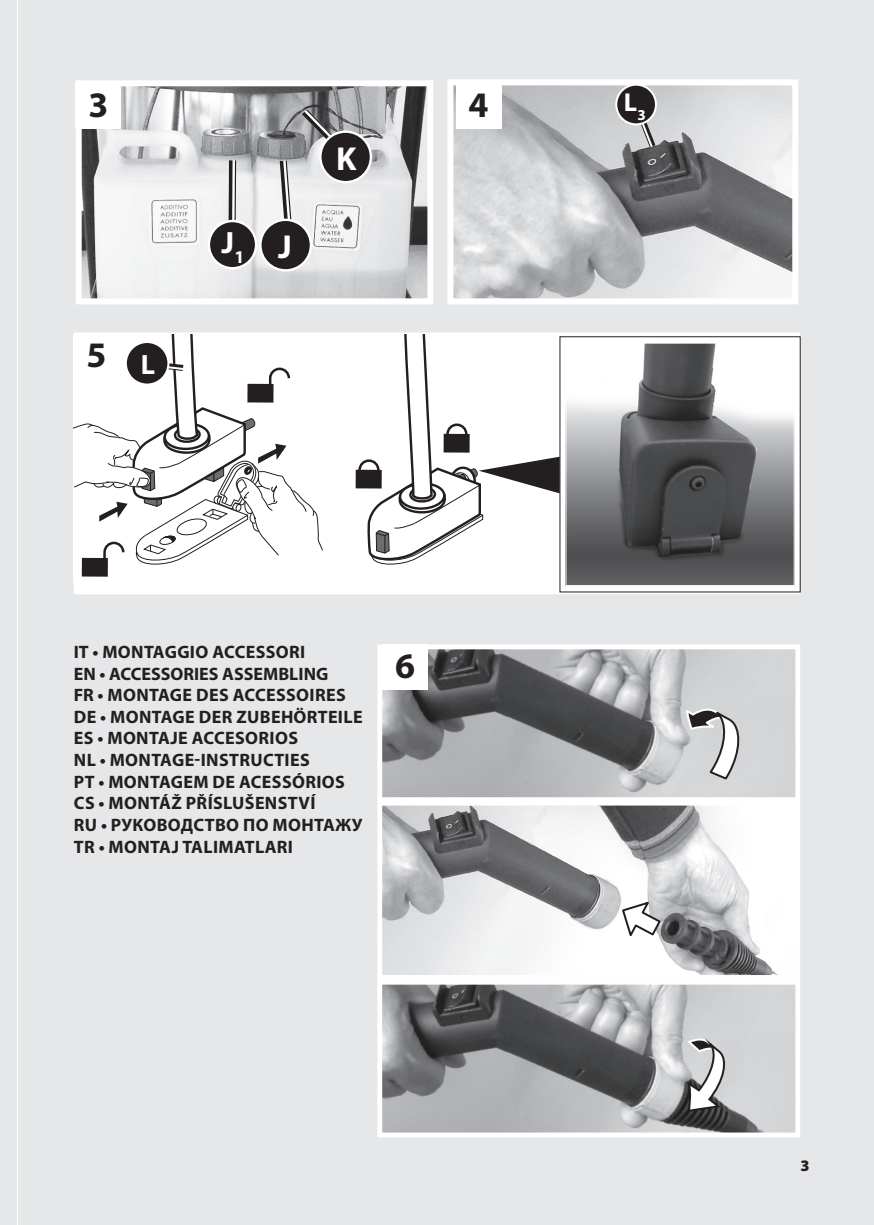
<style>
.page{position:relative;width:874px;height:1225px;background:#fff}
.page>*{position:absolute;margin:0;border:0;box-sizing:border-box;transform-origin:0 0}
.t1{font:700 36px "Myriad Pro";color:#231f20}
.t2{font:700 33.2px "Myriad Pro";color:#fff}
.t3{font:700 30.8px "Myriad Pro";color:#fff}
.t4{font:700 26px "Myriad Pro";color:#fff}
.t5{font:700 18px/21.6px "Myriad Pro";letter-spacing:.02em;color:#231f20}
.t6{font:900 16px "Myriad Pro";color:#231f20}
.t7{font:700 15.2px "Myriad Pro";color:#fff}
</style>
<div class="page">
<div style="left:18px;top:0;width:855px;height:1225px;background:#e6e7e9"></div>
<div style="left:0;top:0;width:16px;height:1225px;background:#e6e7e9"></div>
<img style="left:383px;top:806px;width:410px;height:168px">
<div style="left:377px;top:800px;width:422px;height:180px;border:5px solid #fff"></div>
<img style="left:645px;top:985px;width:148px;height:146px">
<img style="left:558px;top:985px;width:87px;height:74px">
<img style="left:383px;top:985px;width:175px;height:146px">
<img style="left:383px;top:985px;width:87px;height:121px">
<img style="left:553px;top:1059px;width:141px;height:72px">
<img style="left:534px;top:1108px;width:55px;height:23px">
<div style="left:377px;top:979px;width:422px;height:158px;border:5px solid #fff"></div>
<img style="left:645px;top:650px;width:148px;height:146px">
<img style="left:558px;top:650px;width:87px;height:73px">
<img style="left:383px;top:650px;width:175px;height:146px">
<img style="left:383px;top:650px;width:87px;height:121px">
<img style="left:553px;top:723px;width:141px;height:73px">
<img style="left:534px;top:773px;width:55px;height:23px">
<div style="left:377px;top:644px;width:422px;height:158px;border:5px solid #fff"></div>
<svg style="left:620px;top:899px;width:42px;height:41px"></svg>
<div style="left:382px;top:644px;width:45px;height:46px;background:#fff"></div>
<svg style="left:684px;top:701px;width:59px;height:80px"></svg>
<svg style="left:685px;top:1029px;width:43px;height:86px"></svg>
<img style="left:83px;top:87px;width:343px;height:210px">
<div style="left:76px;top:80px;width:357px;height:224px;border:6px solid #fff"></div>
<div style="left:260px;top:220px;width:51px;height:50px;background:#231f20;border-radius:50%"></div>
<div style="left:259px;top:219px;width:53px;height:52px;border:2px solid #fff;border-radius:50%"></div>
<svg style="left:275px;top:102px;width:84px;height:152px"></svg>
<div style="left:320px;top:132px;width:51px;height:50px;background:#231f20;border-radius:50%"></div>
<div style="left:319px;top:130px;width:53px;height:53px;border:2px solid #fff;border-radius:50%"></div>
<svg style="left:232px;top:160px;width:2px;height:60px"></svg>
<svg style="left:228px;top:160px;width:4px;height:60px"></svg>
<hr style="left:234px;top:160px;width:2px;height:83px;background:#231f20">
<div style="left:209px;top:221px;width:47px;height:47px;background:#231f20;border-radius:50%"></div>
<div style="left:208px;top:220px;width:49px;height:49px;border:2px solid #fff;border-radius:50%"></div>
<img style="left:454px;top:86px;width:336px;height:211px">
<div style="left:447px;top:79px;width:350px;height:225px;border:6px solid #fff"></div>
<svg style="left:627px;top:95px;width:33px;height:59px"></svg>
<div style="left:616px;top:85px;width:39px;height:39px;background:#231f20;border-radius:50%"></div>
<div style="left:615px;top:84px;width:41px;height:41px;border:2px solid #fff;border-radius:50%"></div>
<div style="left:76px;top:84px;width:45px;height:45px;background:#fff"></div>
<div style="left:455px;top:84px;width:46px;height:45px;background:#fff"></div>
<div style="left:74px;top:332px;width:725px;height:262px;background:#fff;border:6px solid #fff"></div>
<div style="left:74px;top:334px;width:414px;height:249px;background:#fff"></div>
<div style="left:355px;top:470px;width:26px;height:18px;background:#231f20"></div>
<div style="left:358px;top:459px;width:21px;height:21px;border:2px solid #231f20;border-radius:50%"></div>
<div style="left:82px;top:558px;width:26px;height:18px;background:#231f20"></div>
<div style="left:559px;top:337px;width:240px;height:255px;background:#fff"></div>
<img style="left:567px;top:345px;width:225px;height:239px">
<div style="left:565px;top:343px;width:229px;height:243px;border:1px solid #fff"></div>
<svg style="left:74px;top:334px;width:249px;height:233px"></svg>
<div style="left:126px;top:342px;width:42px;height:42px;background:#231f20;border-radius:50%"></div>
<div style="left:125px;top:341px;width:44px;height:44px;border:2px solid #fff;border-radius:50%"></div>
<svg style="left:365px;top:334px;width:194px;height:231px"></svg>
<h1 class="t1" style="left:88px;top:81px;width:21px">3</h1>
<h1 class="t1" style="left:468px;top:81px;width:21px">4</h1>
<h1 class="t1" style="left:86px;top:331px;width:70px">5 <sub>L</sub></h1>
<h3 class="t3" style="left:221px;top:222px;width:24px">J<sub>1</sub></h3>
<h2 class="t2" style="left:278px;top:225px;width:15px">J</h2>
<h2 class="t2" style="left:336px;top:137px;width:22px">K</h2>
<p class="t5" style="left:74px;top:640px;width:290px">IT • MONTAGGIO ACCESSORI<br>EN • ACCESSORIES ASSEMBLING<br>FR • MONTAGE DES ACCESSOIRES<br>DE • MONTAGE DER ZUBEHÖRTEILE<br>ES • MONTAJE ACCESORIOS<br>NL • MONTAGE-INSTRUCTIES<br>PT • MONTAGEM DE ACESSÓRIOS<br>CS • MONTÁŽ PŘÍSLUŠENSTVÍ<br>RU • РУКОВОДСТВО ПО МОНТАЖУ<br>TR • MONTAJ TALIMATLARI</p>
<h1 class="t1" style="left:395px;top:642px;width:21px">6</h1>
<h3 class="t4" style="left:623px;top:86px;width:15px">L</h3>
<p class="t7" style="left:637px;top:105px;width:10px">3</p>
<p class="t6" style="left:800px;top:1156px;width:11px">3</p>
</div>
